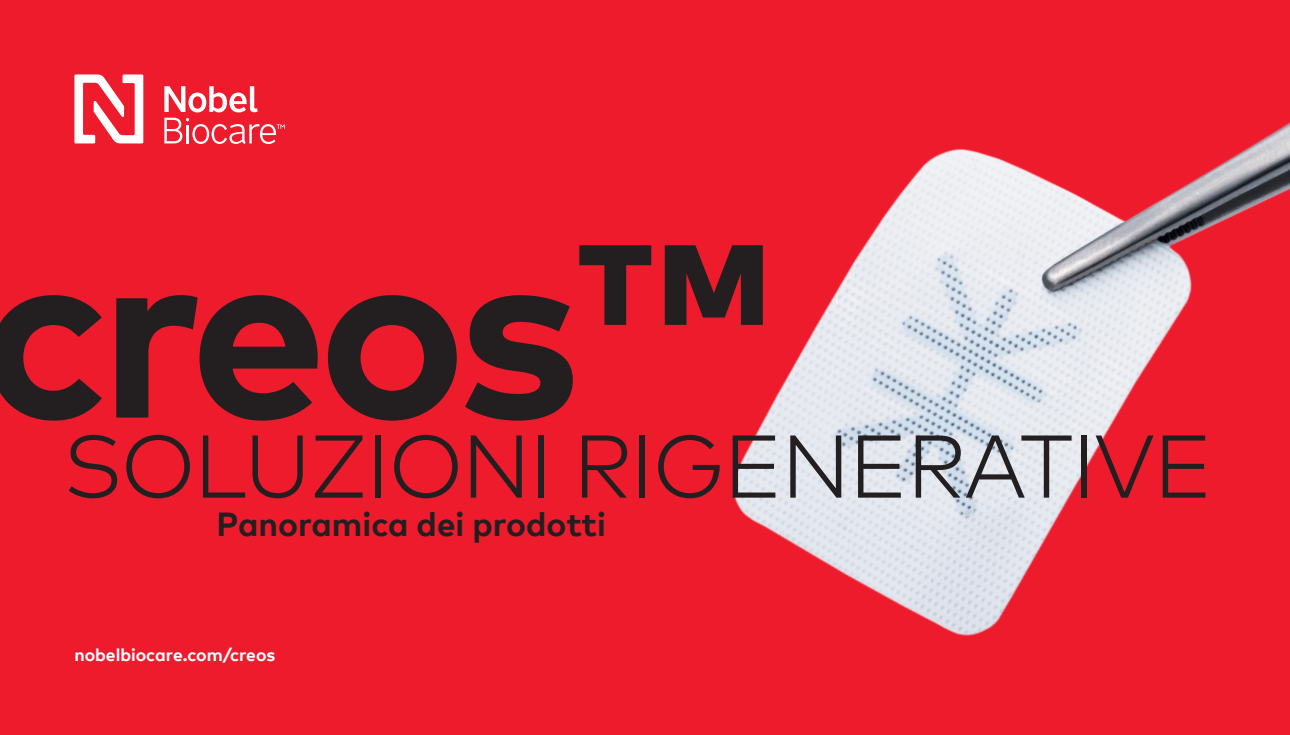
<style>
.page{position:relative;width:1290px;height:735px;background:#fff}
.page>*{position:absolute;margin:0;border:0;box-sizing:border-box;transform-origin:0 0}
.t1{font:700 245.88px "Mark Pro";letter-spacing:-.035em;color:#231f20}
.t2{font:300 88.73px "Mark Pro";letter-spacing:-.02em;color:#231f20}
.t3{font:700 33.25px "Mark Pro";color:#231f20}
.t4{font:700 17.5px "Mark Pro";color:#fff}
</style>
<div class="page">
<div style="left:0;top:0;width:1290px;height:734px;background:#ee1b2d"></div>
<img style="left:733px;top:122px;width:557px;height:514px">
<svg style="left:164px;top:118px;width:121px;height:26px"></svg>
<svg style="left:164px;top:86px;width:94px;height:26px"></svg>
<svg style="left:74px;top:74px;width:69px;height:69px"></svg>
<h1 class="t1" style="left:-19px;top:143px;width:791px">creos™</h1>
<h2 class="t2" style="left:63px;top:399px;width:1151px">SOLUZIONI RIGENERATIVE</h2>
<h3 class="t3" style="left:217px;top:499px;width:391px">Panoramica dei prodotti</h3>
<p class="t4" style="left:74px;top:640px;width:202px">nobelbiocare.com/creos</p>
</div>
